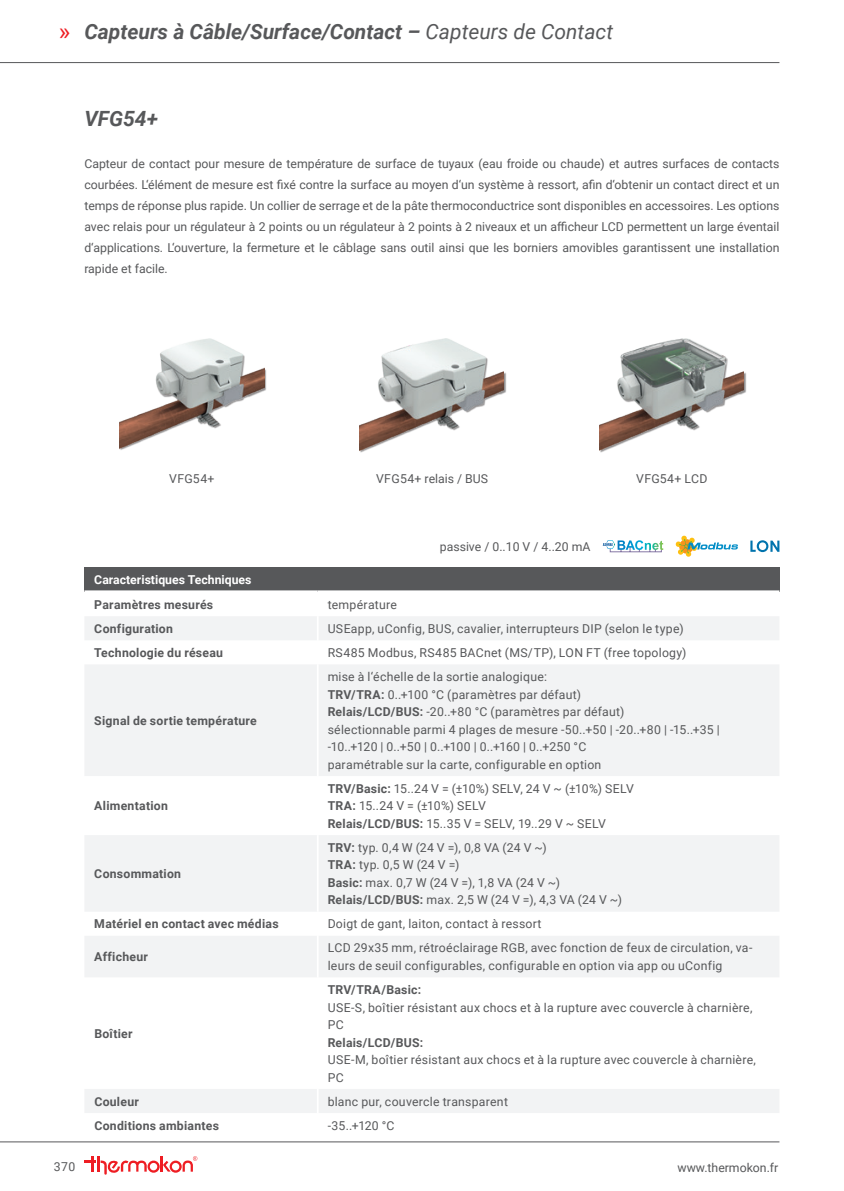
<style>
.page{position:relative;width:844px;height:1191px;background:#fff}
.page>*{position:absolute;margin:0;border:0;box-sizing:border-box;transform-origin:0 0}
.t1{font:italic 700 21px "Roboto";color:#57585a}
.t2{font:12.25px/17.5px "Roboto";letter-spacing:.02em;color:#57585a}
.t3{font:700 12.25px "Roboto";letter-spacing:.02em;color:#57585a}
.t4{font:12.25px "Roboto";color:#57585a}
.t5{font:700 12.25px "Roboto";color:#fff}
.s1{font-weight:400;font-style:normal;font-size:24.5px;color:#ee1d23}
.s2{font-weight:400}
.s3{font-weight:700}
</style>
<div class="page">
<hr style="left:0;top:1141px;width:779px;height:1px;background:#57585a">
<svg style="left:84px;top:1156px;width:11px;height:15px"></svg>
<hr style="left:97px;top:1156px;width:3px;height:15px;background:#ee1d23">
<svg style="left:101px;top:1156px;width:96px;height:18px"></svg>
<hr style="left:0;top:62px;width:779px;height:1px;background:#57585a">
<img style="left:120px;top:339px;width:144px;height:111px">
<img style="left:360px;top:339px;width:144px;height:114px">
<div style="left:600px;top:340px;width:146px;height:113px;background:#231f20;opacity:.5"></div>
<img style="left:599px;top:339px;width:144px;height:114px">
<svg style="left:602px;top:540px;width:61px;height:12px"></svg>
<svg style="left:675px;top:536px;width:62px;height:20px"></svg>
<svg style="left:750px;top:540px;width:29px;height:12px"></svg>
<div style="left:84px;top:567px;width:695px;height:24px;background:#57585a"></div>
<svg style="left:85px;top:617px;width:694px;height:496px;fill:#f2f3f4"></svg>
<hr style="left:84px;top:590px;width:233px;height:2px;background:#fff">
<hr style="left:317px;top:590px;width:462px;height:2px;background:#fff">
<svg style="left:317px;top:617px;width:1px;height:47px"></svg>
<hr style="left:317px;top:664px;width:1px;height:112px;background:#fff">
<hr style="left:317px;top:776px;width:1px;height:59px;background:#fff">
<hr style="left:317px;top:835px;width:1px;height:76px;background:#fff">
<svg style="left:317px;top:911px;width:1px;height:24px"></svg>
<hr style="left:317px;top:935px;width:1px;height:42px;background:#fff">
<hr style="left:317px;top:977px;width:1px;height:112px;background:#fff">
<svg style="left:317px;top:1089px;width:1px;height:24px"></svg>
<h1 class="t1" style="left:59px;top:17px;width:555px"><span class="s1">»</span> Capteurs à Câble/Surface/Contact – <span class="s2">Capteurs de Contact</span></h1>
<h1 class="t1" style="left:84px;top:104px;width:75px">VFG54+</h1>
<p class="t2" style="left:84px;top:153px;width:696px;line-height:21px;text-align:justify">Capteur de contact pour mesure de température de surface de tuyaux (eau froide ou chaude) et autres surfaces de contacts courbées. L‘élément de mesure est fixé contre la surface au moyen d‘un système à ressort, afin d‘obtenir un contact direct et un temps de réponse plus rapide. Un collier de serrage et de la pâte thermoconductrice sont disponibles en accessoires. Les options avec relais pour un régulateur à 2 points ou un régulateur à 2 points à 2 niveaux et un afficheur LCD permettent un large éventail d‘applications. L‘ouverture, la fermeture et le câblage sans outil ainsi que les borniers amovibles garantissent une installation rapide et facile.</p>
<p class="t4" style="left:376px;top:470px;width:114px">VFG54+ relais / BUS</p>
<p class="t2" style="left:169px;top:469px;width:47px">VFG54+</p>
<p class="t2" style="left:636px;top:469px;width:73px">VFG54+ LCD</p>
<p class="t4" style="left:439px;top:538px;width:152px">passive / 0..10 V / 4..20 mA</p>
<p class="t5" style="left:94px;top:571px;width:159px">Caracteristiques Techniques</p>
<p class="t3" style="left:94px;top:596px;width:120px">Paramètres mesurés</p>
<p class="t2" style="left:327px;top:595px;width:71px">température</p>
<p class="t3" style="left:94px;top:620px;width:80px">Configuration</p>
<p class="t2" style="left:327px;top:619px;width:357px">USEapp, uConfig, BUS, cavalier, interrupteurs DIP (selon le type)</p>
<p class="t3" style="left:94px;top:644px;width:130px">Technologie du réseau</p>
<p class="t2" style="left:327px;top:643px;width:360px">RS485 Modbus, RS485 BACnet (MS/TP), LON FT (free topology)</p>
<p class="t3" style="left:94px;top:712px;width:164px">Signal de sortie température</p>
<p class="t3" style="left:94px;top:797px;width:75px">Alimentation</p>
<p class="t3" style="left:94px;top:865px;width:88px">Consommation</p>
<p class="t2" style="left:327px;top:667px;width:393px">mise à l‘échelle de la sortie analogique:<br><span class="s3">TRV/TRA:</span> 0..+100 °C (paramètres par défaut)<br><span class="s3">Relais/LCD/BUS:</span> -20..+80 °C (paramètres par défaut)<br>sélectionnable parmi 4 plages de mesure -50..+50 | -20..+80 | -15..+35 | -10..+120 | 0..+50 | 0..+100 | 0..+160 | 0..+250 °C<br>paramétrable sur la carte, configurable en option</p>
<p class="t2" style="left:327px;top:779px;width:308px"><span class="s3">TRV/Basic:</span> 15..24 V = (±10%) SELV, 24 V ~ (±10%) SELV<br><span class="s3">TRA:</span> 15..24 V = (±10%) SELV<br><span class="s3">Relais/LCD/BUS:</span> 15..35 V = SELV, 19..29 V ~ SELV</p>
<p class="t2" style="left:327px;top:838px;width:296px"><span class="s3">TRV:</span> typ. 0,4 W (24 V =), 0,8 VA (24 V ~)<br><span class="s3">TRA:</span> typ. 0,5 W (24 V =)<br><span class="s3">Basic:</span> max. 0,7 W (24 V =), 1,8 VA (24 V ~)<br><span class="s3">Relais/LCD/BUS:</span> max. 2,5 W (24 V =), 4,3 VA (24 V ~)</p>
<p class="t3" style="left:94px;top:915px;width:186px">Matériel en contact avec médias</p>
<p class="t2" style="left:327px;top:914px;width:215px">Doigt de gant, laiton, contact à ressort</p>
<p class="t3" style="left:94px;top:948px;width:55px">Afficheur</p>
<p class="t2" style="left:327px;top:939px;width:426px">LCD 29x35 mm, rétroéclairage RGB, avec fonction de feux de circulation, va&shy;leurs de seuil configurables, configurable en option via app ou uConfig</p>
<p class="t3" style="left:94px;top:1024px;width:40px">Boîtier</p>
<p class="t3" style="left:327px;top:981px;width:95px">TRV/TRA/Basic:</p>
<p class="t2" style="left:327px;top:998px;width:426px">USE-S, boîtier résistant aux chocs et à la rupture avec couvercle à charnière,<br>PC</p>
<p class="t3" style="left:327px;top:1033px;width:97px">Relais/LCD/BUS:</p>
<p class="t2" style="left:327px;top:1050px;width:430px">USE-M, boîtier résistant aux chocs et à la rupture avec couvercle à charnière,<br>PC</p>
<p class="t2" style="left:54px;top:1157px;width:23px">370</p>
<p class="t3" style="left:94px;top:1092px;width:46px">Couleur</p>
<p class="t2" style="left:327px;top:1092px;width:182px">blanc pur, couvercle transparent</p>
<p class="t3" style="left:94px;top:1116px;width:126px">Conditions ambiantes</p>
<p class="t2" style="left:327px;top:1116px;width:68px">-35..+120 °C</p>
<p class="t4" style="left:677px;top:1159px;width:102px">www.thermokon.fr</p>
</div>
